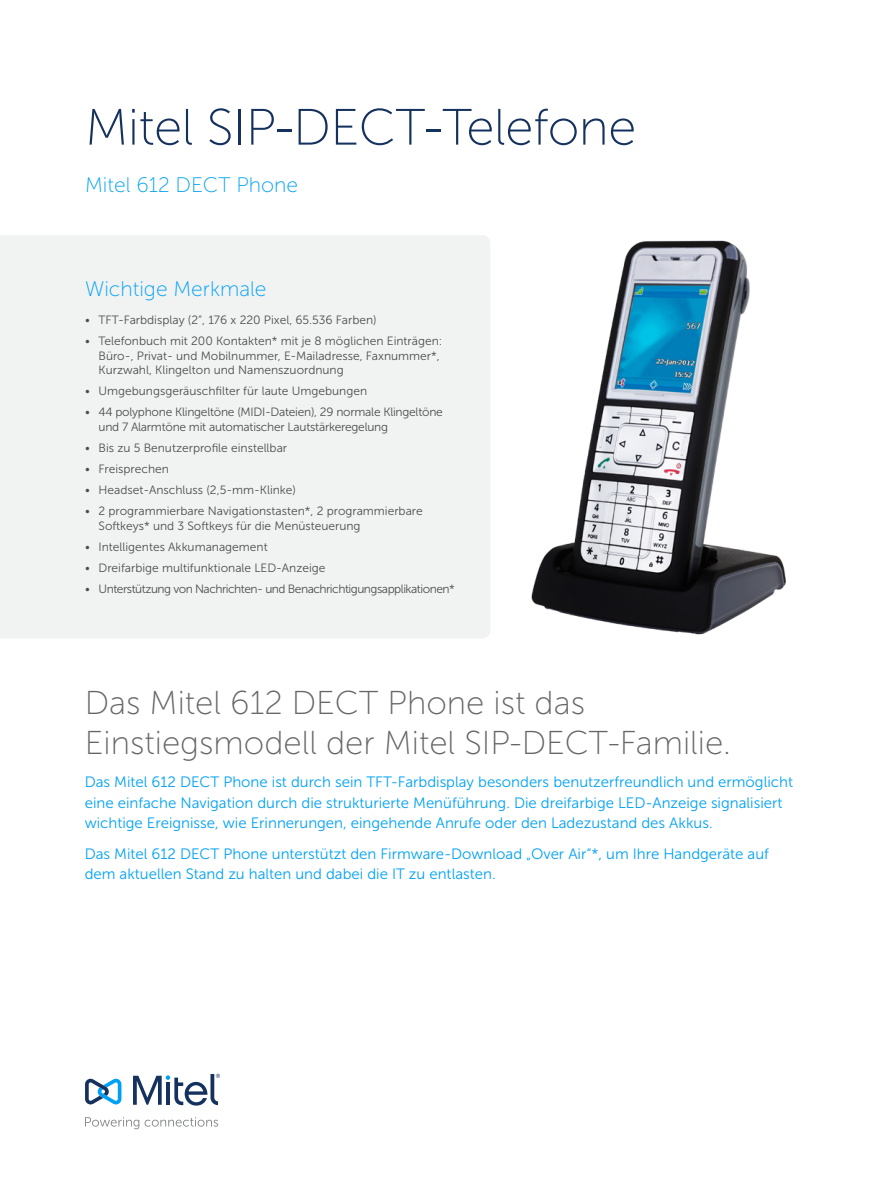
<style>
.page{position:relative;width:893px;height:1187px;background:#fff}
.page>*{position:absolute;margin:0;border:0;box-sizing:border-box;transform-origin:0 0}
.t1{font:51px "Museo Sans 100";letter-spacing:-.01em;color:#15325f}
.t2{font:33px/39.6px "Museo Sans 100";color:#666}
.t3{font:21px "Museo Sans 100";color:#00a1f4}
.t4{font:15px/20.2px "Museo Sans 300";color:#00a1f4}
.t5{font:12px/14.4px "Museo Sans 300";color:#4d4d4d}
.t6{font:12px/14.4px "Museo Sans 300";letter-spacing:-.02em;color:#4d4d4d}
.t7{font:12px "Museo Sans 300";letter-spacing:-.04em;color:#4d4d4d}
</style>
<div class="page">
<svg style="left:85px;top:1117px;width:54px;height:12px"></svg>
<svg style="left:145px;top:1117px;width:73px;height:9px"></svg>
<svg style="left:85px;top:1078px;width:36px;height:26px"></svg>
<svg style="left:133px;top:1073px;width:87px;height:32px"></svg>
<div style="left:0;top:235px;width:490px;height:403px;background:#f1f2f2"></div>
<img style="left:531px;top:240px;width:255px;height:395px">
<h1 class="t1" style="left:85px;top:100px;width:553px">Mitel SIP-DECT-Telefone</h1>
<h3 class="t3" style="left:85px;top:173px;width:215px">Mitel 612 DECT Phone</h3>
<h3 class="t3" style="left:85px;top:278px;width:183px">Wichtige Merkmale</h3>
<p class="t5" style="left:85px;top:313px;width:293px">• TFT-Farbdisplay (2“, 176 x 220 Pixel, 65.536 Farben)</p>
<p class="t5" style="left:99px;top:334px;width:345px;text-indent:-14px">• Telefonbuch mit 200 Kontakten* mit je 8 möglichen Einträgen:<br>Büro-, Privat- und Mobilnummer, E-Mailadresse, Faxnummer*,<br>Kurzwahl, Klingelton und Namenszuordnung</p>
<p class="t5" style="left:85px;top:384px;width:284px">• Umgebungsgeräuschfilter für laute Umgebungen</p>
<p class="t6" style="left:99px;top:405px;width:346px;text-indent:-14px">• 44 polyphone Klingeltöne (MIDI-Dateien), 29 normale Klingeltöne und 7 Alarmtöne mit automatischer Lautstärkeregelung</p>
<p class="t5" style="left:85px;top:440px;width:204px">• Bis zu 5 Benutzerprofile einstellbar</p>
<p class="t5" style="left:85px;top:462px;width:85px">• Freisprechen</p>
<p class="t5" style="left:85px;top:483px;width:212px">• Headset-Anschluss (2,5-mm-Klinke)</p>
<p class="t5" style="left:99px;top:504px;width:326px;text-indent:-14px">• 2 programmierbare Navigationstasten*, 2 programmierbare<br>Softkeys* und 3 Softkeys für die Menüsteuerung</p>
<p class="t5" style="left:85px;top:539px;width:184px">• Intelligentes Akkumanagement</p>
<p class="t5" style="left:85px;top:561px;width:242px">• Dreifarbige multifunktionale LED-Anzeige</p>
<p class="t7" style="left:85px;top:582px;width:371px">• Unterstützung von Nachrichten- und Benachrichtigungsapplikationen*</p>
<h2 class="t2" style="left:85px;top:683px;width:648px">Das Mitel 612 DECT Phone ist das<br>Einstiegsmodell der Mitel SIP-DECT-Familie.</h2>
<p class="t4" style="left:85px;top:772px;width:710px">Das Mitel 612 DECT Phone ist durch sein TFT-Farbdisplay besonders benutzerfreundlich und ermöglicht eine einfache Navigation durch die strukturierte Menüführung. Die dreifarbige LED-Anzeige signalisiert wichtige Ereignisse, wie Erinnerungen, eingehende Anrufe oder den Ladezustand des Akkus.</p>
<p class="t4" style="left:85px;top:843px;width:686px">Das Mitel 612 DECT Phone unterstützt den Firmware-Download „Over Air“*, um Ihre Handgeräte auf dem aktuellen Stand zu halten und dabei die IT zu entlasten.</p>
</div>
